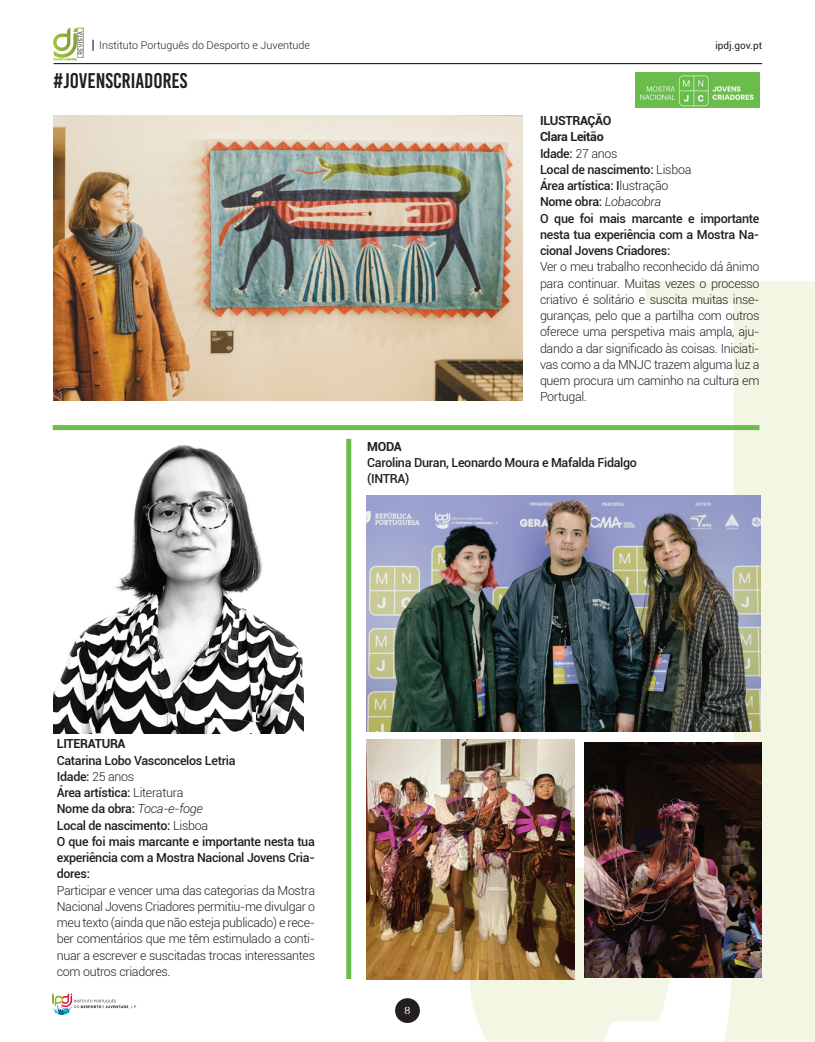
<style>
.page{position:relative;width:815px;height:1042px;background:#fff}
.page>*{position:absolute;margin:0;border:0;box-sizing:border-box;transform-origin:0 0}
.t1{font:21.25px "Bebas Kai";color:#231f20}
.t2{font:300 12.5px/16.2px "Roboto";letter-spacing:-.025em;color:#231f20;text-align:justify}
.t3{font:500 12.5px/16.2px "Roboto";letter-spacing:-.025em;color:#231f20}
.t4{font:700 12.5px "Roboto";letter-spacing:-.025em;color:#231f20}
.t5{font:300 10.75px "Roboto";color:#231f20}
.t6{font:10px "Roboto";color:#231f20}
.t7{font:10px "Kerox Non Commercial";color:#fff}
.s1{font-weight:400;font-stretch:condensed;font-size:12.88px}
.s2{font-weight:700}
.s3{font-weight:300}
.s4{font-weight:300;font-style:italic}
</style>
<div class="page">
<div style="left:77px;top:28px;width:6px;height:30px;border:1px solid #fff"></div>
<svg style="left:53px;top:28px;width:29px;height:32px"></svg>
<div style="left:395px;top:998px;width:25px;height:25px;background:#231f20;border-radius:50%"></div>
<hr style="left:54px;top:63px;width:708px;height:1px;background:#000">
<svg style="left:52px;top:993px;width:84px;height:22px"></svg>
<svg style="left:470px;top:281px;width:345px;height:761px;fill:#f3f6e2"></svg>
<img style="left:636px;top:72px;width:123px;height:36px">
<img style="left:54px;top:116px;width:468px;height:285px">
<img style="left:53px;top:445px;width:251px;height:289px">
<img style="left:366px;top:495px;width:394px;height:236px">
<img style="left:366px;top:739px;width:208px;height:240px">
<div style="left:53px;top:425px;width:706px;height:5px;background:#6bbd4b"></div>
<div style="left:346px;top:439px;width:5px;height:540px;background:#6bbd4b"></div>
<img style="left:584px;top:742px;width:177px;height:236px">
<p class="t5" style="left:92px;top:38px;width:220px"><span class="s1">|</span> Instituto Português do Desporto e Juventude</p>
<p class="t6" style="left:715px;top:38px;width:48px">ipdj.gov.pt</p>
<h1 class="t1" style="left:53px;top:70px;width:136px">#JOVENSCRIADORES</h1>
<p class="t3" style="left:540px;top:112px;width:221px"><span class="s2">ILUSTRAÇÃO<br>Clara Leitão<br></span>Idade: <span class="s3">27 anos<br></span>Local de nascimento: <span class="s3">Lisboa<br></span>Área artística: I<span class="s3">lustração<br></span>Nome obra: <span class="s4">Lobacobra<br></span>O que foi mais marcante e importante nesta tua experiência com a Mostra Na&shy;cional Jovens Criadores:</p>
<p class="t2" style="left:540px;top:258px;width:221px">Ver o meu trabalho reconhecido dá ânimo para continuar. Muitas vezes o processo criativo é solitário e suscita muitas inse&shy;guranças, pelo que a partilha com outros oferece uma perspetiva mais ampla, aju&shy;dando a dar significado às coisas. Iniciati&shy;vas como a da MNJC trazem alguma luz a quem procura um caminho na cultura em Portugal.</p>
<p class="t4" style="left:367px;top:437px;width:36px">MODA</p>
<p class="t3" style="left:367px;top:454px;width:271px">Carolina Duran, Leonardo Moura e Mafalda Fidalgo (INTRA)</p>
<p class="t4" style="left:57px;top:735px;width:70px">LITERATURA</p>
<p class="t3" style="left:57px;top:751px;width:260px">Catarina Lobo Vasconcelos Letria<br>Idade: <span class="s3">25 anos<br></span>Área artística: <span class="s3">Literatura<br></span>Nome da obra: <span class="s4">Toca-e-foge<br></span>Local de nascimento: <span class="s3">Lisboa<br></span>O que foi mais marcante e importante nesta tua experiência com a Mostra Nacional Jovens Cria&shy;dores:</p>
<p class="t2" style="left:57px;top:881px;width:260px">Participar e vencer uma das categorias da Mostra Nacional Jovens Criadores permitiu-me divulgar o meu texto (ainda que não esteja publicado) e rece&shy;ber comentários que me têm estimulado a conti&shy;nuar a escrever e suscitadas trocas interessantes com outros criadores.</p>
<p class="t7" style="left:405px;top:1003px;width:7px">8</p>
</div>
